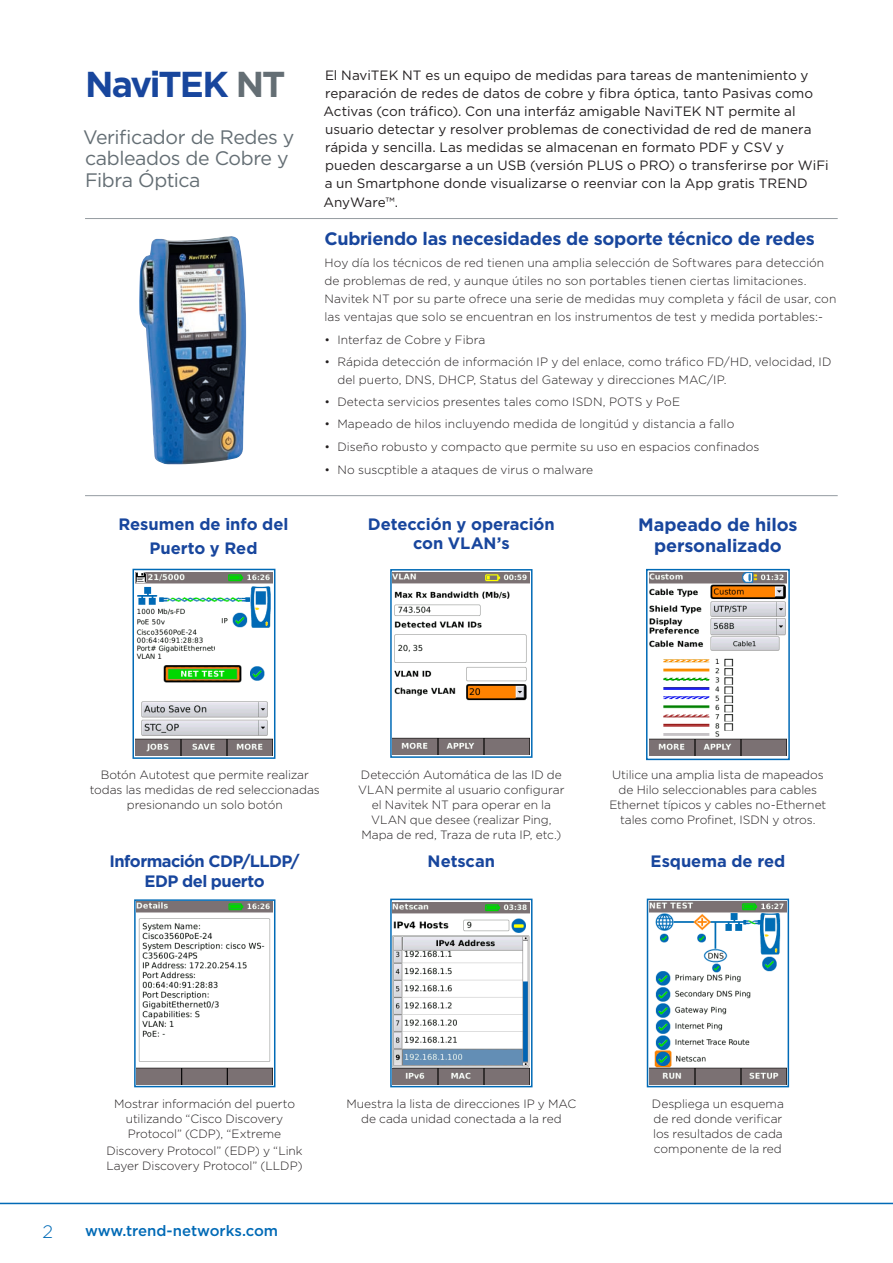
<style>
.page{position:relative;width:893px;height:1263px;background:#fff}
.page>*{position:absolute;margin:0;border:0;box-sizing:border-box;transform-origin:0 0}
.t1{font:700 36px "Gotham";letter-spacing:-.06em;color:#18469d}
.t2{font:19.5px/21.8px "Gotham";letter-spacing:-.02em;color:#646e74}
.t3{font:700 18px/21.6px "Gotham";letter-spacing:-.015em;color:#18469d;text-align:center}
.t4{font:300 18px "Gotham";color:#016ab6}
.t5{font:700 16.5px/19.5px "Gotham";letter-spacing:-.01em;color:#18469d;text-align:center}
.t6{font:700 16.5px/19.5px "Gotham";letter-spacing:-.03em;color:#18469d;text-align:center}
.t7{font:500 15px "Gotham";color:#016ab6}
.t8{font:13.5px/18px "Gotham";color:#231f20}
.t9{font:300 12px/15px "Gotham";color:#231f20;text-align:center}
.s1{color:#646e74}
</style>
<div class="page">
<hr style="left:85px;top:218px;width:753px;height:1px;background:#959ca1">
<hr style="left:85px;top:495px;width:753px;height:1px;background:#959ca1">
<img style="left:139px;top:236px;width:107px;height:228px">
<img style="left:135px;top:573px;width:137px;height:182px">
<div style="left:132px;top:569px;width:143px;height:190px;border:2px solid #016ab6"></div>
<svg style="left:390px;top:569px;width:143px;height:189px"></svg>
<img style="left:137px;top:902px;width:135px;height:182px">
<div style="left:134px;top:899px;width:141px;height:188px;border:2px solid #016ab6"></div>
<svg style="left:390px;top:898px;width:143px;height:190px"></svg>
<svg style="left:646px;top:898px;width:144px;height:190px"></svg>
<img style="left:649px;top:573px;width:137px;height:182px">
<div style="left:646px;top:569px;width:144px;height:191px;border:2px solid #016ab6"></div>
<hr style="left:0;top:1203px;width:893px;height:1px;background:#016ab6">
<h1 class="t1" style="left:85px;top:60px;width:202px">NaviTEK <span class="s1">NT</span></h1>
<p class="t8" style="left:323px;top:66px;width:507px">El NaviTEK NT es un equipo de medidas para tareas de mantenimiento y reparación de redes de datos de cobre y fibra óptica, tanto Pasivas como Activas (con tráfico). Con una interfáz amigable NaviTEK NT permite al usuario detectar y resolver problemas de conectividad de red de manera rápida y sencilla. Las medidas se almacenan en formato PDF y CSV y pueden descargarse a un USB (versión PLUS o PRO) o transferirse por WiFi a un Smartphone donde visualizarse o reenviar con la App gratis TREND</p>
<p class="t8" style="left:323px;top:193px;width:76px">AnyWare™.</p>
<h2 class="t2" style="left:83px;top:125px;width:213px">Verificador de Redes y cableados de Cobre y<br>Fibra Óptica</h2>
<h3 class="t3" style="left:325px;top:228px;width:492px">Cubriendo las necesidades de soporte técnico de redes</h3>
<p class="t9" style="left:325px;top:254px;width:513px;line-height:18px;text-align:left">Hoy día los técnicos de red tienen una amplia selección de Softwares para detección de problemas de red, y aunque útiles no son portables tienen ciertas limitaciones.<br>Navitek NT por su parte ofrece una serie de medidas muy completa y fácil de usar, con las ventajas que solo se encuentran en los instrumentos de test y medida portables:-</p>
<p class="t9" style="left:325px;top:332px;width:162px">• Interfaz de Cobre y Fibra</p>
<p class="t9" style="left:337px;top:352px;width:496px;line-height:18px;text-align:left;text-indent:-13px">• Rápida detección de información IP y del enlace, como tráfico FD/HD, velocidad, ID del puerto, DNS, DHCP, Status del Gateway y direcciones MAC/IP.</p>
<p class="t9" style="left:325px;top:394px;width:357px">• Detecta servicios presentes tales como ISDN, POTS y PoE</p>
<p class="t9" style="left:325px;top:416px;width:411px">• Mapeado de hilos incluyendo medida de longitúd y distancia a fallo</p>
<p class="t9" style="left:325px;top:439px;width:436px">• Diseño robusto y compacto que permite su uso en espacios confinados</p>
<p class="t9" style="left:325px;top:462px;width:270px">• No suscptible a ataques de virus o malware</p>
<h3 class="t5" style="left:368px;top:514px;width:188px">Detección y operación con VLAN’s</h3>
<h3 class="t5" style="left:118px;top:512px;width:171px;line-height:24px">Resumen de info del<br>Puerto y Red</h3>
<h3 class="t3" style="left:638px;top:513px;width:161px">Mapeado de hilos personalizado</h3>
<p class="t9" style="left:90px;top:767px;width:231px">Botón Autotest que permite realizar todas las medidas de red seleccionadas presionando un solo botón</p>
<h3 class="t6" style="left:109px;top:852px;width:192px">Información CDP/LLDP/<br>EDP del puerto</h3>
<p class="t9" style="left:358px;top:767px;width:208px">Detección Automática de las ID de<br>VLAN permite al usuario configurar el Navitek NT para operar en la<br>VLAN que desee (realizar Ping,<br>Mapa de red, Traza de ruta IP, etc.)</p>
<h3 class="t5" style="left:428px;top:852px;width:69px">Netscan</h3>
<p class="t9" style="left:609px;top:767px;width:218px">Utilice una amplia lista de mapeados de Hilo seleccionables para cables Ethernet típicos y cables no-Ethernet tales como Profinet, ISDN y otros.</p>
<h3 class="t5" style="left:651px;top:852px;width:136px">Esquema de red</h3>
<p class="t9" style="left:114px;top:1096px;width:183px">Mostrar información del puerto utilizando “Cisco Discovery<br>Protocol” (CDP), “Extreme</p>
<p class="t9" style="left:106px;top:1143px;width:198px;text-align:left">Discovery Protocol” (EDP) y “Link<br>Layer Discovery Protocol” (LLDP)</p>
<h3 class="t4" style="left:43px;top:1220px;width:12px">2</h3>
<p class="t7" style="left:85px;top:1221px;width:195px">www.trend-networks.com</p>
<p class="t9" style="left:346px;top:1096px;width:231px">Muestra la lista de direcciones IP y MAC de cada unidad conectada a la red</p>
<p class="t9" style="left:652px;top:1096px;width:133px;text-align:left">Despliega un esquema de red donde verificar los resultados de cada componente de la red</p>
</div>
